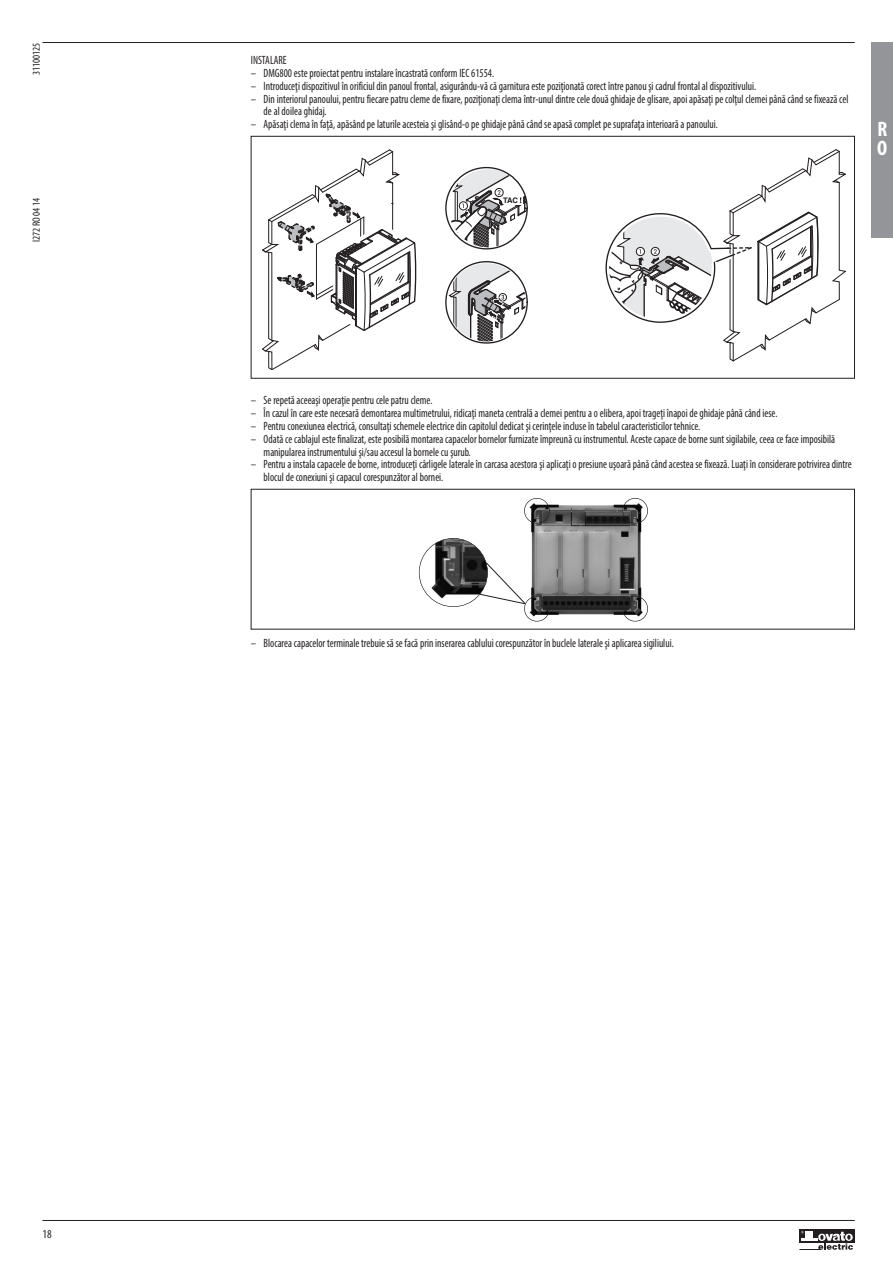
<style>
.page{position:relative;width:893px;height:1263px;background:#fff}
.page>*{position:absolute;margin:0;border:0;box-sizing:border-box;transform-origin:0 0}
.t1{font:700 condensed 21px/19.2px "Myriad Pro";color:#fff}
.t2{font:condensed 12px/12.8px "Myriad Pro";color:#231f20;scale:.9 1}
.t3{font:condensed 12px "Myriad Pro";color:#231f20}
.t4{font:condensed 10.5px "Myriad Pro";color:#231f20}
.t5{font:700 7.65px "Helvetica";color:#231f20}
</style>
<div class="page">
<hr style="left:43px;top:1220px;width:812px;height:1px;background:#231f20">
<div style="left:799px;top:1229px;width:55px;height:14px;background:#231f20"></div>
<svg style="left:799px;top:1231px;width:54px;height:19px"></svg>
<div style="left:872px;top:43px;width:21px;height:195px;background:#939598"></div>
<hr style="left:43px;top:42px;width:812px;height:1px;background:#231f20">
<svg style="left:605px;top:149px;width:241px;height:212px"></svg>
<svg style="left:262px;top:149px;width:155px;height:221px"></svg>
<div style="left:445px;top:261px;width:83px;height:83px;border:1px solid #231f20;border-radius:50%"></div>
<svg style="left:449px;top:263px;width:77px;height:79px"></svg>
<svg style="left:449px;top:169px;width:79px;height:79px"></svg>
<div style="left:251px;top:136px;width:604px;height:242px;border:1px solid #231f20"></div>
<img style="left:524px;top:498px;width:124px;height:123px">
<div style="left:251px;top:489px;width:604px;height:140px;border:1px solid #231f20"></div>
<div style="left:524px;top:596px;width:26px;height:25px;border:1px solid #231f20;border-radius:50%"></div>
<div style="left:622px;top:596px;width:26px;height:25px;border:1px solid #231f20;border-radius:50%"></div>
<div style="left:524px;top:498px;width:26px;height:25px;border:1px solid #231f20;border-radius:50%"></div>
<div style="left:622px;top:498px;width:26px;height:25px;border:1px solid #231f20;border-radius:50%"></div>
<img style="left:419px;top:538px;width:69px;height:69px;border-radius:50%">
<div style="left:419px;top:538px;width:69px;height:69px;border:1px solid #231f20;border-radius:50%"></div>
<svg style="left:479px;top:562px;width:47px;height:42px"></svg>
<p class="t4" style="left:32px;top:75px;width:34px;rotate:-90deg">31100125</p>
<p class="t4" style="left:32px;top:242px;width:46px;rotate:-90deg">I272 ro 04 14</p>
<p class="t2" style="left:251px;top:55px;width:41px">INSTALArE</p>
<p class="t2" style="left:251px;top:68px;width:272px">– DMG800 este proiectat pentru instalare încastrată conform IEC 61554.</p>
<p class="t2" style="left:251px;top:80px;width:563px">– Introduceţi dispozitivul în orificiul din panoul frontal, asigurându-vă că garnitura este poziţionată corect între panou şi cadrul frontal al dispozitivului.</p>
<p class="t2" style="left:264px;top:93px;width:651px;text-indent:-13px">– Din interiorul panoului, pentru fiecare patru cleme de fixare, poziţionaţi clema într-unul dintre cele două ghidaje de glisare, apoi apăsaţi pe colţul clemei până când se fixează cel de al doilea ghidaj.</p>
<p class="t2" style="left:251px;top:119px;width:520px">– Apăsaţi clema în faţă, apăsând pe laturile acesteia şi glisând-o pe ghidaje până când se apasă complet pe suprafaţa interioară a panoului.</p>
<p class="t5" style="left:503px;top:197px;width:16px">TAC</p>
<h1 class="t1" style="left:877px;top:121px;width:12px">R<br>O</h1>
<p class="t2" style="left:251px;top:395px;width:203px">– Se repetă aceeaşi operaţie pentru cele patru cleme.</p>
<p class="t2" style="left:251px;top:408px;width:587px">– În cazul în care este necesară demontarea multimetrului, ridicaţi maneta centrală a clemei pentru a o elibera, apoi trageţi înapoi de ghidaje până când iese.</p>
<p class="t2" style="left:251px;top:421px;width:501px">– Pentru conexiunea electrică, consultaţi schemele electrice din capitolul dedicat şi cerinţele incluse în tabelul caracteristicilor tehnice.</p>
<p class="t2" style="left:264px;top:433px;width:637px;text-indent:-13px">– odată ce cablajul este finalizat, este posibilă montarea capacelor bornelor furnizate împreună cu instrumentul. Aceste capace de borne sunt sigilabile, ceea ce face imposibilă manipularea instrumentului şi/sau accesul la bornele cu şurub.</p>
<p class="t2" style="left:264px;top:459px;width:655px;text-indent:-13px">– Pentru a instala capacele de borne, introduceţi cârligele laterale în carcasa acestora şi aplicaţi o presiune uşoară până când acestea se fixează. Luaţi în considerare potrivirea dintre blocul de conexiuni şi capacul corespunzător al bornei.</p>
<p class="t2" style="left:251px;top:638px;width:471px">– Blocarea capacelor terminale trebuie să se facă prin inserarea cablului corespunzător în buclele laterale şi aplicarea sigiliului.</p>
<p class="t3" style="left:43px;top:1230px;width:11px">18</p>
</div>
